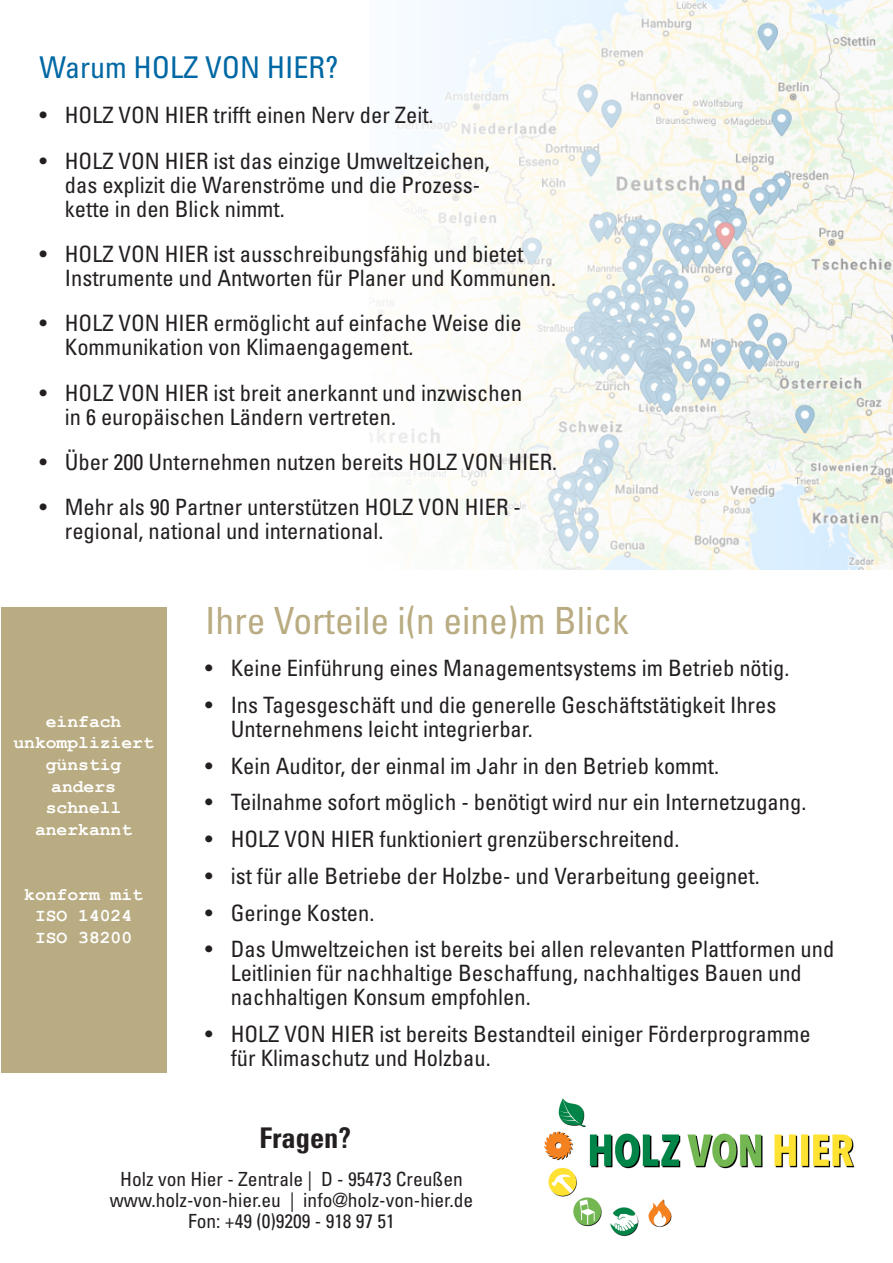
<style>
.page{position:relative;width:893px;height:1263px;background:#fff}
.page>*{position:absolute;margin:0;border:0;box-sizing:border-box;transform-origin:0 0}
.t1{font:condensed 37.5px "Univers LT Std";color:#b9ac82}
.t2{font:condensed 30px "Univers LT Std";color:#0068a4}
.t3{font:700 condensed 28.5px "Univers LT Std";color:#231f20}
.t4{font:condensed 22.5px/24px "Univers LT Std";color:#231f20}
.t5{font:condensed 19.5px/21px "Univers LT Std";color:#231f20;text-align:center}
.t6{font:700 18px "Courier New";color:#fff}
</style>
<div class="page">
<img style="left:370px;top:0;width:523px;height:570px">
<img style="left:544px;top:1098px;width:311px;height:139px">
<div style="left:1px;top:607px;width:165px;height:466px;background:#b9ac82"></div>
<p class="t2" style="left:39px;top:48px;width:301px">Warum HOLZ VON HIER?</p>
<p class="t4" style="left:39px;top:103px;width:396px">• HOLZ VON HIER trifft einen Nerv der Zeit.</p>
<p class="t4" style="left:65px;top:148px;width:426px;text-indent:-26px">• HOLZ VON HIER ist das einzige Umweltzeichen, das explizit die Warenströme und die Prozess&shy;kette in den Blick nimmt.</p>
<p class="t4" style="left:65px;top:242px;width:493px;text-indent:-26px">• HOLZ VON HIER ist ausschreibungsfähig und bietet<br>Instrumente und Antworten für Planer und Kommunen.</p>
<p class="t4" style="left:65px;top:311px;width:458px;text-indent:-26px">• HOLZ VON HIER ermöglicht auf einfache Weise die<br>Kommunikation von Klimaengagement.</p>
<p class="t4" style="left:65px;top:380px;width:459px;text-indent:-26px">• HOLZ VON HIER ist breit anerkannt und inzwischen in 6 europäischen Ländern vertreten.</p>
<p class="t4" style="left:39px;top:449px;width:519px">• Über 200 Unternehmen nutzen bereits HOLZ VON HIER.</p>
<p class="t4" style="left:65px;top:495px;width:458px;text-indent:-26px">• Mehr als 90 Partner unterstützen HOLZ VON HIER - regional, national und international.</p>
<p class="t6" style="left:46px;top:710px;width:77px">einfach</p>
<p class="t6" style="left:13px;top:732px;width:142px">unkompliziert</p>
<p class="t6" style="left:46px;top:753px;width:77px">günstig</p>
<p class="t6" style="left:51px;top:775px;width:66px">anders</p>
<p class="t6" style="left:46px;top:796px;width:77px">schnell</p>
<p class="t6" style="left:35px;top:818px;width:99px">anerkannt</p>
<p class="t6" style="left:24px;top:883px;width:120px">konform mit</p>
<p class="t6" style="left:35px;top:904px;width:99px">ISO 14024</p>
<p class="t6" style="left:35px;top:926px;width:99px">ISO 38200</p>
<p class="t1" style="left:205px;top:597px;width:425px">Ihre Vorteile i(n eine)m Blick</p>
<p class="t4" style="left:205px;top:656px;width:586px">• Keine Einführung eines Managementsystems im Betrieb nötig.</p>
<p class="t4" style="left:231px;top:692px;width:547px;text-indent:-26px">• Ins Tagesgeschäft und die generelle Geschäftstätigkeit Ihres<br>Unternehmens leicht integrierbar.</p>
<p class="t4" style="left:205px;top:753px;width:515px">• Kein Auditor, der einmal im Jahr in den Betrieb kommt.</p>
<p class="t4" style="left:205px;top:790px;width:603px">• Teilnahme sofort möglich - benötigt wird nur ein Internetzugang.</p>
<p class="t4" style="left:205px;top:827px;width:476px">• HOLZ VON HIER funktioniert grenzüberschreitend.</p>
<p class="t4" style="left:205px;top:863px;width:556px">• ist für alle Betriebe der Holzbe- und Verarbeitung geeignet.</p>
<p class="t4" style="left:205px;top:900px;width:171px">• Geringe Kosten.</p>
<p class="t4" style="left:231px;top:937px;width:605px;text-indent:-26px">• Das Umweltzeichen ist bereits bei allen relevanten Plattformen und<br>Leitlinien für nachhaltige Beschaffung, nachhaltiges Bauen und nachhaltigen Konsum empfohlen.</p>
<p class="t4" style="left:231px;top:1022px;width:581px;text-indent:-26px">• HOLZ VON HIER ist bereits Bestandteil einiger Förderprogramme für Klimaschutz und Holzbau.</p>
<p class="t3" style="left:259px;top:1120px;width:93px">Fragen?</p>
<p class="t5" style="left:110px;top:1168px;width:365px">Holz von Hier - Zentrale | D - 95473 Creußen www.holz-von-hier.eu | info@holz-von-hier.de<br>Fon: +49 (0)9209 - 918 97 51</p>
</div>
